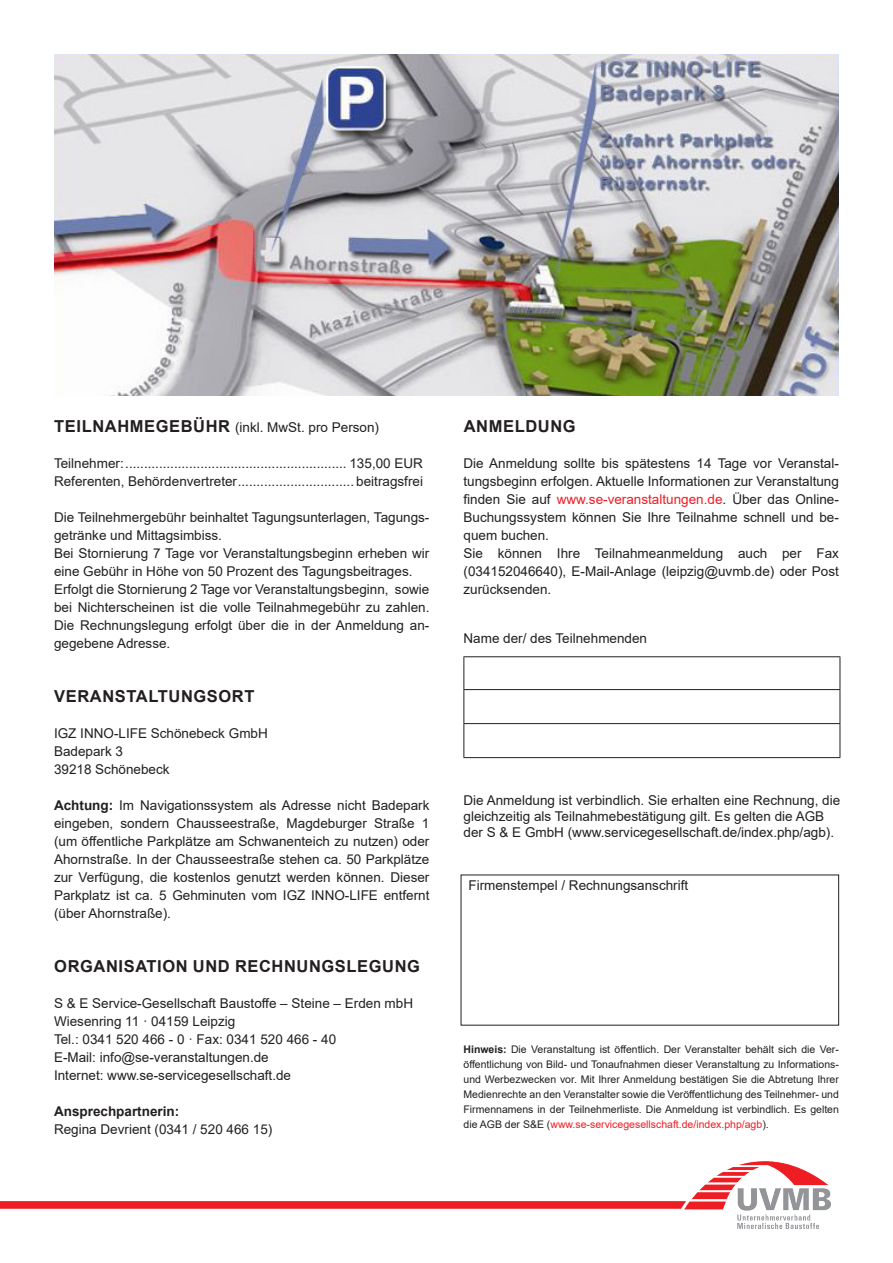
<style>
.page{position:relative;width:893px;height:1263px;background:#fff}
.page>*{position:absolute;margin:0;border:0;box-sizing:border-box;transform-origin:0 0}
.Überschrift{font:700 16.5px "Arial";letter-spacing:.035em;color:#231f20}
.Fließtext{font:13.5px/18px "Arial";color:#231f20;text-align:justify}
.Überschrift-2{font:13.5px "Arial";color:#231f20}
.Zwischenüberschrift{font:700 13.5px "Arial";color:#231f20}
.t1{font:10.5px/15px "Arial";color:#231f20;text-align:justify}
.s1{font-weight:700;font-size:16.5px}
.s2{font-weight:700}
.s3{color:#ee1d23}
</style>
<div class="page">
<img style="left:684px;top:1161px;width:147px;height:68px">
<svg style="left:0;top:1201px;width:686px;height:8px;background:#ee272c"></svg>
<hr style="left:463px;top:656px;width:377px;height:1px;background:#231f20">
<hr style="left:463px;top:657px;width:1px;height:32px;background:#231f20">
<hr style="left:840px;top:657px;width:1px;height:32px;background:#231f20">
<hr style="left:463px;top:689px;width:377px;height:1px;background:#231f20">
<hr style="left:463px;top:690px;width:1px;height:33px;background:#231f20">
<hr style="left:840px;top:690px;width:1px;height:33px;background:#231f20">
<hr style="left:463px;top:723px;width:377px;height:1px;background:#231f20">
<hr style="left:463px;top:724px;width:1px;height:33px;background:#231f20">
<hr style="left:840px;top:724px;width:1px;height:33px;background:#231f20">
<hr style="left:463px;top:757px;width:377px;height:1px;background:#231f20">
<img style="left:54px;top:54px;width:785px;height:341px">
<p class="Überschrift-2" style="left:54px;top:418px;width:326px"><span class="s1">TEILNAHMEGEBÜHR</span> (inkl. MwSt. pro Person)</p>
<p class="Fließtext" style="left:54px;top:454px;width:370px">Teilnehmer:........................................................... 135,00 EUR</p>
<p class="Fließtext" style="left:54px;top:472px;width:370px">Referenten, Behördenvertreter............................... beitragsfrei</p>
<p class="Fließtext" style="left:54px;top:508px;width:377px">Die Teilnehmergebühr beinhaltet Tagungsunterlagen, Tagungs&shy;getränke und Mittagsimbiss.</p>
<p class="Fließtext" style="left:54px;top:544px;width:377px">Bei Stornierung 7 Tage vor Veranstaltungsbeginn erheben wir eine Gebühr in Höhe von 50 Prozent des Tagungsbeitrages.</p>
<p class="Fließtext" style="left:54px;top:580px;width:377px">Erfolgt die Stornierung 2 Tage vor Veranstaltungsbeginn, sowie bei Nichterscheinen ist die volle Teilnahmegebühr zu zahlen.<br>Die Rechnungslegung erfolgt über die in der Anmeldung an&shy;gegebene Adresse.</p>
<p class="Überschrift" style="left:54px;top:685px;width:202px">VERANSTALTUNGSORT</p>
<p class="Fließtext" style="left:54px;top:724px;width:215px">IGZ INNO-LIFE Schönebeck GmbH</p>
<p class="Fließtext" style="left:54px;top:742px;width:71px">Badepark 3</p>
<p class="Fließtext" style="left:54px;top:760px;width:117px">39218 Schönebeck</p>
<p class="Fließtext" style="left:54px;top:796px;width:377px"><span class="s2">Achtung:</span> Im Navigationssystem als Adresse nicht Badepark eingeben, sondern Chausseestraße, Magdeburger Straße 1 (um öffentliche Parkplätze am Schwanenteich zu nutzen) oder Ahornstraße. In der Chausseestraße stehen ca. 50 Parkplätze zur Verfügung, die kostenlos genutzt werden können. Dieser Parkplatz ist ca. 5 Gehminuten vom IGZ INNO-LIFE entfernt (über Ahornstraße).</p>
<p class="Überschrift" style="left:54px;top:955px;width:367px">ORGANISATION UND RECHNUNGSLEGUNG</p>
<p class="Fließtext" style="left:54px;top:994px;width:361px">S &amp; E Service-Gesellschaft Baustoffe – Steine – Erden mbH</p>
<p class="Fließtext" style="left:54px;top:1012px;width:183px">Wiesenring 11 · 04159 Leipzig</p>
<p class="Fließtext" style="left:54px;top:1030px;width:284px">Tel.: 0341 520 466 - 0 · Fax: 0341 520 466 - 40</p>
<p class="Fließtext" style="left:54px;top:1048px;width:216px">E-Mail: info@se-veranstaltungen.de</p>
<p class="Fließtext" style="left:54px;top:1066px;width:239px">Internet: www.se-servicegesellschaft.de</p>
<p class="Zwischenüberschrift" style="left:54px;top:1102px;width:127px">Ansprechpartnerin:</p>
<p class="Fließtext" style="left:54px;top:1120px;width:220px">Regina Devrient (0341 / 520 466 15)</p>
<p class="Überschrift" style="left:464px;top:415px;width:113px">ANMELDUNG</p>
<p class="Fließtext" style="left:463px;top:454px;width:377px">Die Anmeldung sollte bis spätestens 14 Tage vor Veranstal&shy;tungsbeginn erfolgen. Aktuelle Informationen zur Veranstaltung finden Sie auf <span class="s3">www.se-veranstaltungen.de</span>. Über das Online-Buchungssystem können Sie Ihre Teilnahme schnell und be&shy;quem buchen.</p>
<p class="Fließtext" style="left:463px;top:544px;width:377px">Sie können Ihre Teilnahmeanmeldung auch per Fax (034152046640), E-Mail-Anlage (leipzig@uvmb.de) oder Post zurücksenden.</p>
<p class="Fließtext" style="left:463px;top:629px;width:185px">Name der/ des Teilnehmenden</p>
<p class="Fließtext" style="left:463px;top:792px;width:378px;line-height:16.2px;text-align:left">Die Anmeldung ist verbindlich. Sie erhalten eine Rechnung, die gleichzeitig als Teilnahmebestätigung gilt. Es gelten die AGB der S &amp; E GmbH (www.servicegesellschaft.de/index.php/agb).</p>
<p class="Fließtext" style="left:468px;top:876px;width:221px">Firmenstempel / Rechnungsanschrift</p>
<p class="t1" style="left:463px;top:1042px;width:377px"><span class="s2">Hinweis:</span> Die Veranstaltung ist öffentlich. Der Veranstalter behält sich die Ver&shy;öffentlichung von Bild- und Tonaufnahmen dieser Veranstaltung zu Informations&shy;und Werbezwecken vor. Mit Ihrer Anmeldung bestätigen Sie die Abtretung Ihrer Medienrechte an den Veranstalter sowie die Veröffentlichung des Teilnehmer- und Firmennamens in der Teilnehmerliste. Die Anmeldung ist verbindlich. Es gelten die AGB der S&amp;E (<span class="s3">www.se-servicegesellschaft.de/index.php/agb</span>).</p>
</div>
